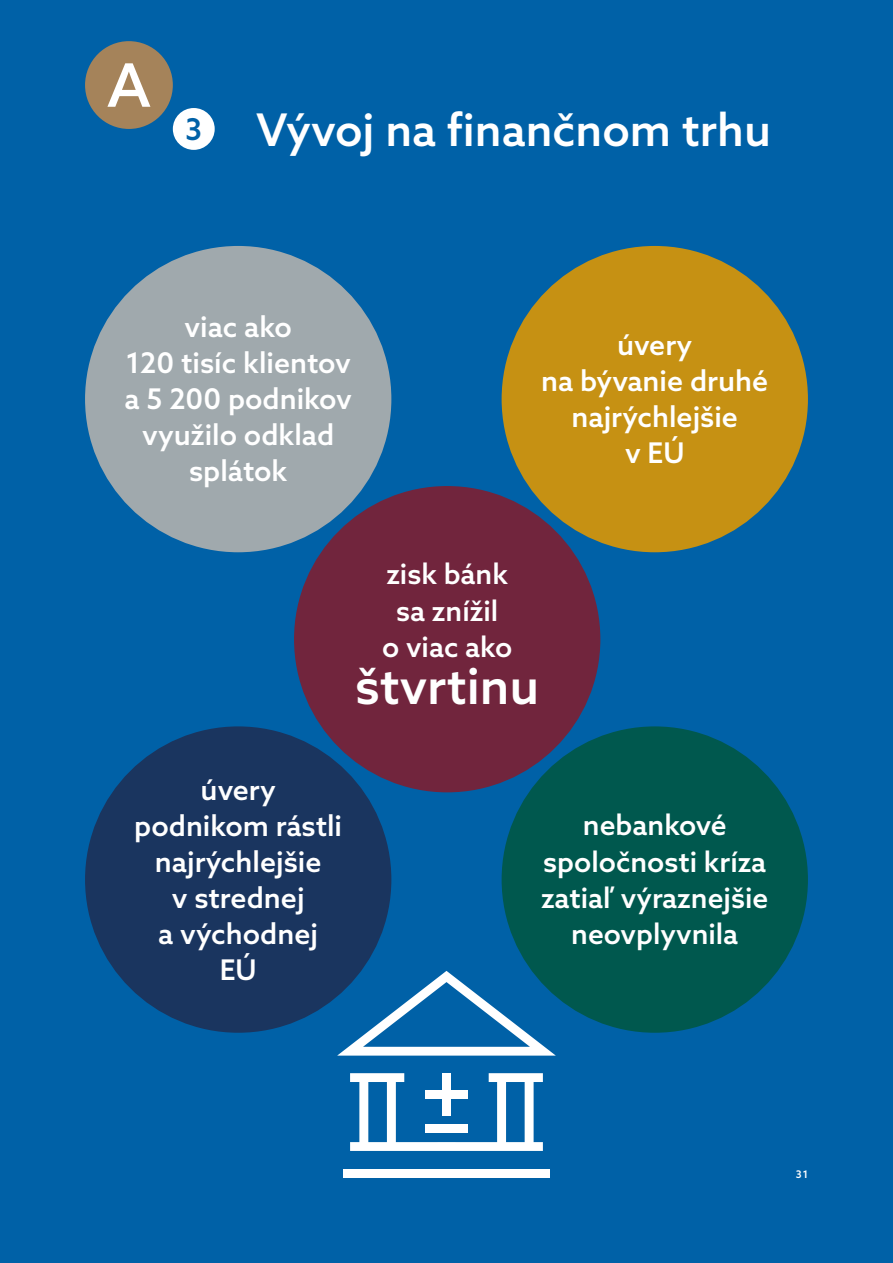
<style>
.page{position:relative;width:893px;height:1263px;background:#0061a7}
.page>*{position:absolute;margin:0;border:0;box-sizing:border-box;transform-origin:0 0}
.t1{font:500 60px "Azo Sans";color:#fff}
.t2{font:500 49.8px "Azo Sans";color:#fff}
.t3{font:500 45px "Azo Sans";color:#fff}
.t4{font:500 30px "Azo Sans";color:#0061a7}
.t5{font:500 28.5px/36px "Azo Sans";color:#fff;text-align:center}
.t6{font:500 28.2px/36.3px "Azo Sans";color:#fff;text-align:center}
.t7{font:500 10.5px "Azo Sans";color:#fff}
</style>
<div class="page">
<div style="left:294px;top:486px;width:306px;height:306px;background:#71253d;border-radius:50%"></div>
<div style="left:502px;top:246px;width:306px;height:306px;background:#c69113;border-radius:50%"></div>
<div style="left:502px;top:726px;width:306px;height:307px;background:#00584e;border-radius:50%"></div>
<div style="left:85px;top:246px;width:306px;height:306px;background:#a0a9ad;border-radius:50%"></div>
<div style="left:85px;top:726px;width:306px;height:307px;background:#1a355f;border-radius:50%"></div>
<svg style="left:337px;top:971px;width:219px;height:84px"></svg>
<svg style="left:350px;top:1073px;width:193px;height:78px"></svg>
<div style="left:343px;top:1169px;width:207px;height:9px;background:#fff"></div>
<div style="left:425px;top:1090px;width:43px;height:9px;background:#fff"></div>
<div style="left:425px;top:1124px;width:43px;height:9px;background:#fff"></div>
<div style="left:442px;top:1073px;width:9px;height:42px;background:#fff"></div>
<div style="left:85px;top:41px;width:88px;height:88px;background:#a5835a;border-radius:50%"></div>
<div style="left:173px;top:108px;width:42px;height:42px;background:#fff;border-radius:50%"></div>
<h1 class="t1" style="left:107px;top:46px;width:45px">A</h1>
<p class="t4" style="left:185px;top:109px;width:18px">3</p>
<h3 class="t3" style="left:256px;top:100px;width:516px">Vývoj na finančnom trhu</h3>
<p class="t5" style="left:125px;top:309px;width:229px">viac ako<br>120 tisíc klientov a 5 200 podnikov využilo odklad splátok</p>
<p class="t5" style="left:541px;top:327px;width:229px">úvery<br>na bývanie druhé najrýchlejšie<br>v EÚ</p>
<p class="t6" style="left:382px;top:556px;width:132px">zisk bánk sa znížil<br>o viac ako</p>
<h2 class="t2" style="left:355px;top:654px;width:186px">štvrtinu</h2>
<p class="t5" style="left:134px;top:771px;width:209px">úvery podnikom rástli najrýchlejšie<br>v strednej<br>a východnej<br>EÚ</p>
<p class="t6" style="left:541px;top:806px;width:229px">nebankové spoločnosti kríza zatiaľ výraznejšie neovplyvnila</p>
<p class="t7" style="left:796px;top:1167px;width:14px">31</p>
</div>
